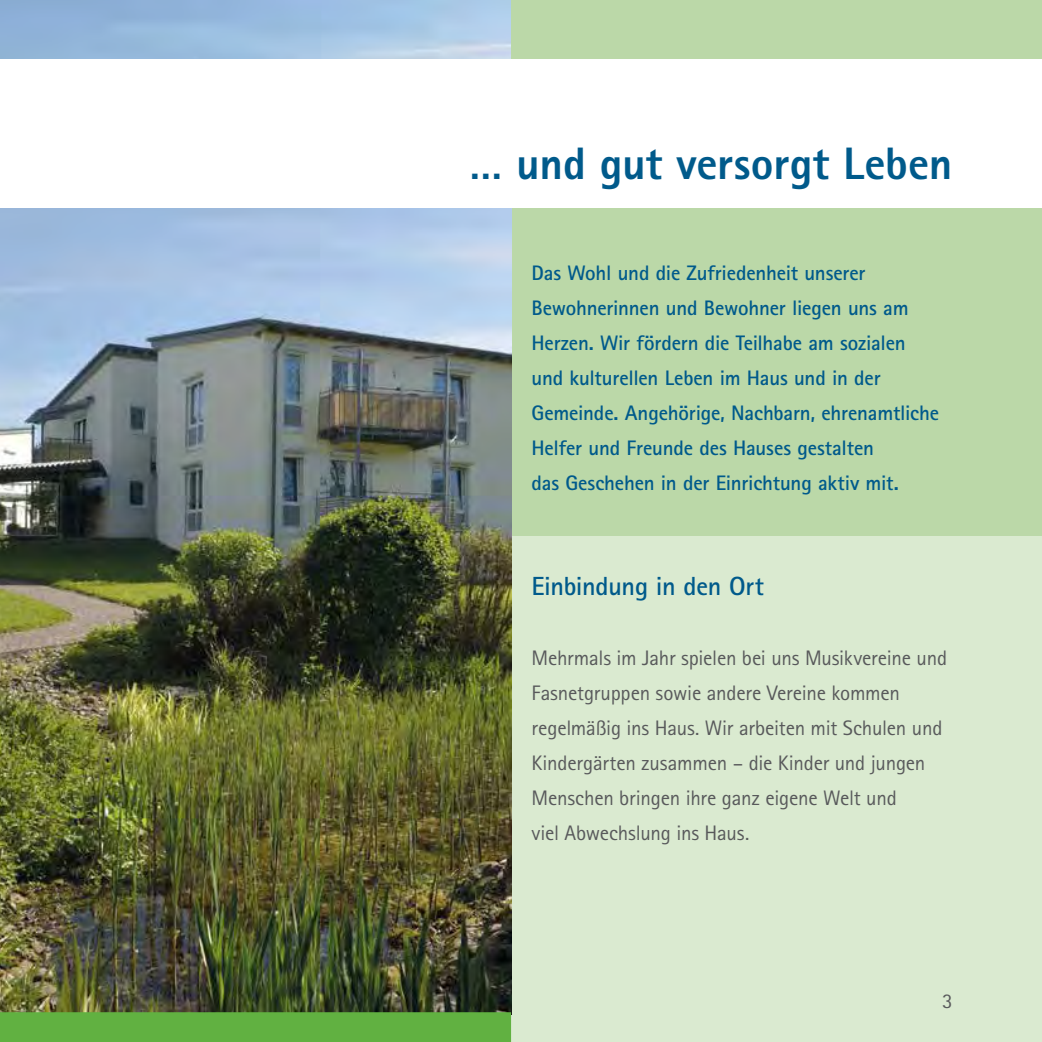
<style>
.page{position:relative;width:1042px;height:1042px;background:#daead0}
.page>*{position:absolute;margin:0;border:0;box-sizing:border-box;transform-origin:0 0}
.t1{font:800 45.5px "Rotis Sans Serif Std";letter-spacing:-.005em;color:#005a8b}
.t2{font:700 26.25px "Rotis Sans Serif Std";letter-spacing:-.015em;color:#005a8b}
.t3{font:700 21px/35px "Rotis Sans Serif Std";letter-spacing:-.01em;color:#005a8b}
.t4{font:21px/35px "Rotis Sans Serif Std";letter-spacing:-.01em;color:#58595b}
</style>
<div class="page">
<div style="left:0;top:0;width:1042px;height:536px;background:#bbd8a8"></div>
<img style="left:0;top:0;width:510px;height:60px">
<img style="left:0;top:208px;width:511px;height:804px">
<div style="left:0;top:1012px;width:511px;height:30px;background:#61b141"></div>
<div style="left:0;top:60px;width:1042px;height:148px;background:#fff"></div>
<h1 class="t1" style="left:469px;top:134px;width:484px">… und gut versorgt Leben</h1>
<p class="t3" style="left:531px;top:255px;width:409px">Das Wohl und die Zufriedenheit unserer Bewohnerinnen und Bewohner liegen uns am Herzen. Wir fördern die Teilhabe am sozialen und kulturellen Leben im Haus und in der Gemeinde. Angehörige, Nachbarn, ehrenamtliche Helfer und Freunde des Hauses gestalten<br>das Geschehen in der Einrichtung aktiv mit.</p>
<p class="t2" style="left:531px;top:570px;width:234px">Einbindung in den Ort</p>
<p class="t4" style="left:531px;top:641px;width:417px">Mehrmals im Jahr spielen bei uns Musikvereine und Fasnetgruppen sowie andere Vereine kommen regelmäßig ins Haus. Wir arbeiten mit Schulen und Kindergärten zusammen – die Kinder und jungen Menschen bringen ihre ganz eigene Welt und<br>viel Abwechslung ins Haus.</p>
<p class="t4" style="left:942px;top:984px;width:12px">3</p>
</div>
